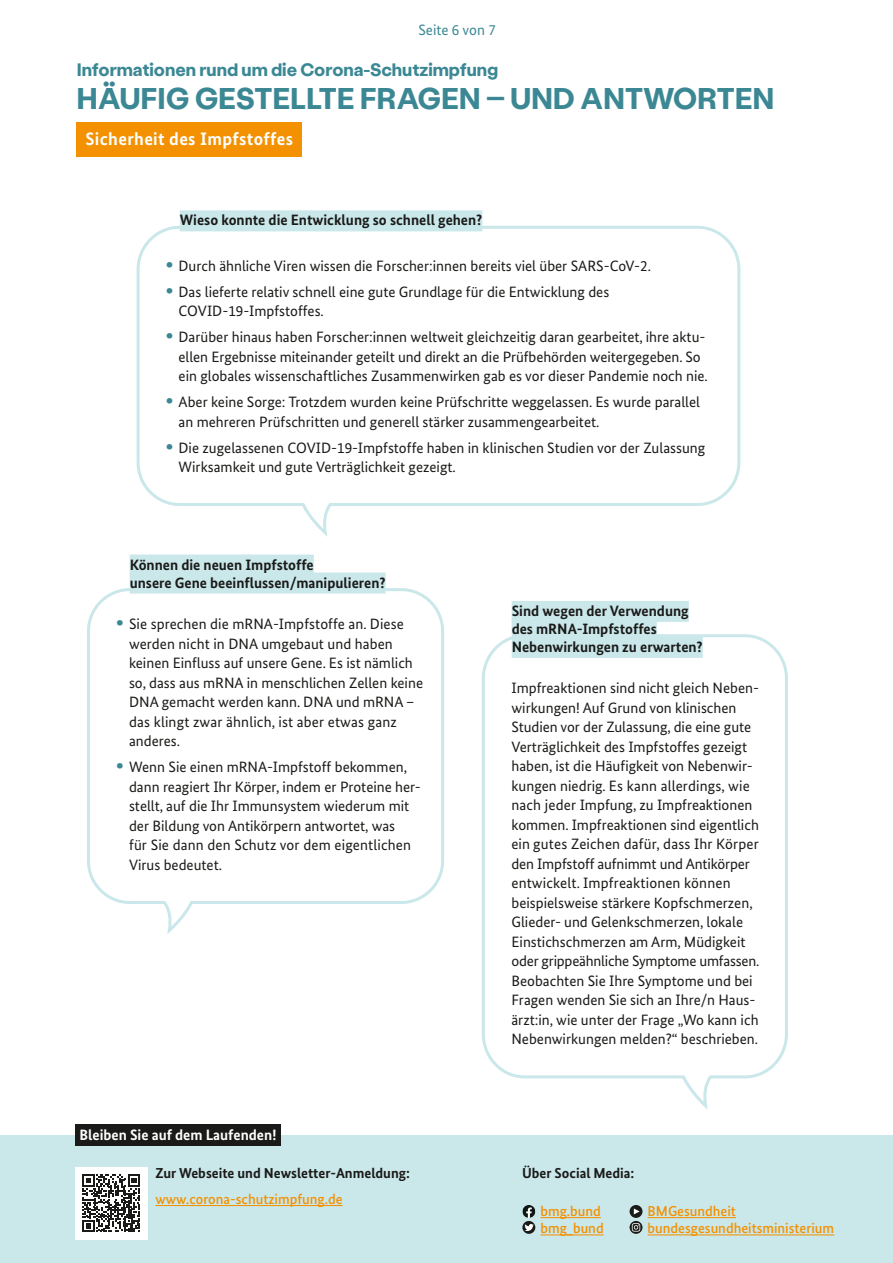
<style>
.page{position:relative;width:893px;height:1263px;background:#fff}
.page>*{position:absolute;margin:0;border:0;box-sizing:border-box;transform-origin:0 0}
.t1{font:700 30px "Stabil Grotesk";letter-spacing:.01em;color:#3b8894}
.t2{font:700 18px "Stabil Grotesk";color:#3b8894}
.FAQ_-_Thema{font:700 18px "Bundes Sans";letter-spacing:.02em;color:#fff}
.FAQ_ANtwort_OHNE_LIS{font:15px/19.5px "Bundes Sans";color:#1a1a18}
.FAQ_Frage{font:700 15px/18px "Bundes Sans";color:#1a1a18}
.t3{font:700 15px "Bundes Sans";color:#fff}
.t4{font:15px "Bundes Sans";color:#3b8894}
.t5{font:500 14.4px/17.2px "Bundes Sans";color:#f39100}
.t6{font:700 14.4px "Bundes Sans";color:#1a1a18}
.s1{font-weight:700;font-size:19.5px;color:#3b8894}
</style>
<div class="page">
<svg style="left:87px;top:587px;width:357px;height:347px"></svg>
<svg style="left:136px;top:224px;width:605px;height:313px"></svg>
<svg style="left:481px;top:633px;width:307px;height:477px"></svg>
<div style="left:130px;top:554px;width:184px;height:21px;background:#cae7ea"></div>
<div style="left:130px;top:572px;width:256px;height:21px;background:#cae7ea"></div>
<div style="left:180px;top:210px;width:302px;height:21px;background:#cae7ea"></div>
<div style="left:512px;top:601px;width:177px;height:21px;background:#cae7ea"></div>
<div style="left:512px;top:619px;width:145px;height:21px;background:#cae7ea"></div>
<div style="left:512px;top:637px;width:191px;height:21px;background:#cae7ea"></div>
<div style="left:77px;top:123px;width:225px;height:34px;background:#f39100"></div>
<div style="left:0;top:1135px;width:893px;height:128px;background:#cae7ea"></div>
<div style="left:75px;top:1125px;width:206px;height:21px;background:#1a1a18"></div>
<hr style="left:155px;top:1205px;width:188px;height:1px;background:#f39100">
<div style="left:75px;top:1167px;width:73px;height:72px;background:#fff"></div>
<svg style="left:82px;top:1174px;width:58px;height:58px"></svg>
<hr style="left:648px;top:1217px;width:88px;height:1px;background:#f39100">
<hr style="left:648px;top:1234px;width:186px;height:1px;background:#f39100">
<svg style="left:522px;top:1221px;width:13px;height:13px"></svg>
<svg style="left:524px;top:1224px;width:10px;height:7px"></svg>
<svg style="left:630px;top:1205px;width:12px;height:13px"></svg>
<svg style="left:634px;top:1208px;width:6px;height:6px"></svg>
<svg style="left:630px;top:1221px;width:12px;height:13px"></svg>
<svg style="left:632px;top:1223px;width:8px;height:8px"></svg>
<hr style="left:540px;top:1217px;width:61px;height:1px;background:#f39100">
<hr style="left:540px;top:1234px;width:64px;height:1px;background:#f39100">
<svg style="left:522px;top:1205px;width:13px;height:13px"></svg>
<p class="t4" style="left:418px;top:21px;width:79px">Seite 6 von 7</p>
<p class="t2" style="left:77px;top:58px;width:423px">Informationen rund um die Corona-Schutzimpfung</p>
<p class="t1" style="left:77px;top:78px;width:699px">HÄUFIG GESTELLTE FRAGEN – UND ANTWORTEN</p>
<p class="FAQ_-_Thema" style="left:85px;top:128px;width:209px">Sicherheit des Impfstoffes</p>
<p class="FAQ_Frage" style="left:180px;top:211px;width:304px">Wieso konnte die Entwicklung so schnell gehen?</p>
<p class="FAQ_ANtwort_OHNE_LIS" style="left:166px;top:256px;width:487px"><span class="s1">•</span> Durch ähnliche Viren wissen die Forscher:innen bereits viel über SARS-CoV-2.</p>
<p class="FAQ_ANtwort_OHNE_LIS" style="left:179px;top:282px;width:432px;text-indent:-13px"><span class="s1">•</span> Das lieferte relativ schnell eine gute Grundlage für die Entwicklung des<br>COVID-19-Impfstoffes.</p>
<p class="FAQ_ANtwort_OHNE_LIS" style="left:179px;top:327px;width:531px;text-indent:-13px"><span class="s1">•</span> Darüber hinaus haben Forscher:innen weltweit gleichzeitig daran gearbeitet, ihre aktu&shy;ellen Ergebnisse miteinander geteilt und direkt an die Prüfbehörden weitergegeben. So ein globales wissenschaftliches Zusammenwirken gab es vor dieser Pandemie noch nie.</p>
<p class="FAQ_ANtwort_OHNE_LIS" style="left:179px;top:392px;width:523px;text-indent:-13px"><span class="s1">•</span> Aber keine Sorge: Trotzdem wurden keine Prüfschritte weggelassen. Es wurde parallel an mehreren Prüfschritten und generell stärker zusammengearbeitet.</p>
<p class="FAQ_ANtwort_OHNE_LIS" style="left:179px;top:438px;width:528px;text-indent:-13px"><span class="s1">•</span> Die zugelassenen COVID-19-Impfstoffe haben in klinischen Studien vor der Zulassung<br>Wirksamkeit und gute Verträglichkeit gezeigt.</p>
<p class="FAQ_Frage" style="left:130px;top:555px;width:257px">Können die neuen Impfstoffe<br>unsere Gene beeinflussen/manipulieren?</p>
<p class="FAQ_ANtwort_OHNE_LIS" style="left:129px;top:614px;width:296px;text-indent:-13px"><span class="s1">•</span> Sie sprechen die mRNA-Impfstoffe an. Diese werden nicht in DNA umgebaut und haben keinen Einfluss auf unsere Gene. Es ist nämlich so, dass aus mRNA in menschlichen Zellen keine DNA gemacht werden kann. DNA und mRNA – das klingt zwar ähnlich, ist aber etwas ganz anderes.</p>
<p class="FAQ_ANtwort_OHNE_LIS" style="left:129px;top:757px;width:293px;text-indent:-13px"><span class="s1">•</span> Wenn Sie einen mRNA-Impfstoff bekommen, dann reagiert Ihr Körper, indem er Proteine her&shy;stellt, auf die Ihr Immunsystem wiederum mit der Bildung von Antikörpern antwortet, was<br>für Sie dann den Schutz vor dem eigentlichen Virus bedeutet.</p>
<p class="t3" style="left:80px;top:1126px;width:198px">Bleiben Sie auf dem Laufenden!</p>
<p class="t6" style="left:155px;top:1164px;width:256px">Zur Webseite und Newsletter-Anmeldung:</p>
<p class="t5" style="left:155px;top:1190px;width:189px">www.corona-schutzimpfung.de</p>
<p class="FAQ_Frage" style="left:512px;top:602px;width:193px">Sind wegen der Verwendung des mRNA-Impfstoffes<br>Nebenwirkungen zu erwarten?</p>
<p class="FAQ_ANtwort_OHNE_LIS" style="left:511px;top:678px;width:249px">Impfreaktionen sind nicht gleich Neben&shy;wirkungen! Auf Grund von klinischen Studien vor der Zulassung, die eine gute Verträglichkeit des Impfstoffes gezeigt haben, ist die Häufigkeit von Nebenwir&shy;kungen niedrig. Es kann allerdings, wie nach jeder Impfung, zu Impfreaktionen kommen. Impfreaktionen sind eigentlich ein gutes Zeichen dafür, dass Ihr Körper den Impfstoff aufnimmt und Antikörper entwickelt. Impfreaktionen können beispielsweise stärkere Kopfschmerzen, Glieder- und Gelenkschmerzen, lokale Einstichschmerzen am Arm, Müdigkeit oder grippeähnliche Symptome umfassen.<br>Beobachten Sie Ihre Symptome und bei Fragen wenden Sie sich an Ihre/n Haus&shy;ärzt:in, wie unter der Frage „Wo kann ich Nebenwirkungen melden?“ beschrieben.</p>
<p class="t6" style="left:522px;top:1164px;width:114px">Über Social Media:</p>
<p class="t5" style="left:540px;top:1202px;width:65px">bmg.bund bmg_bund</p>
<p class="t5" style="left:648px;top:1202px;width:188px">BMGesundheit bundesgesundheitsministerium</p>
</div>
